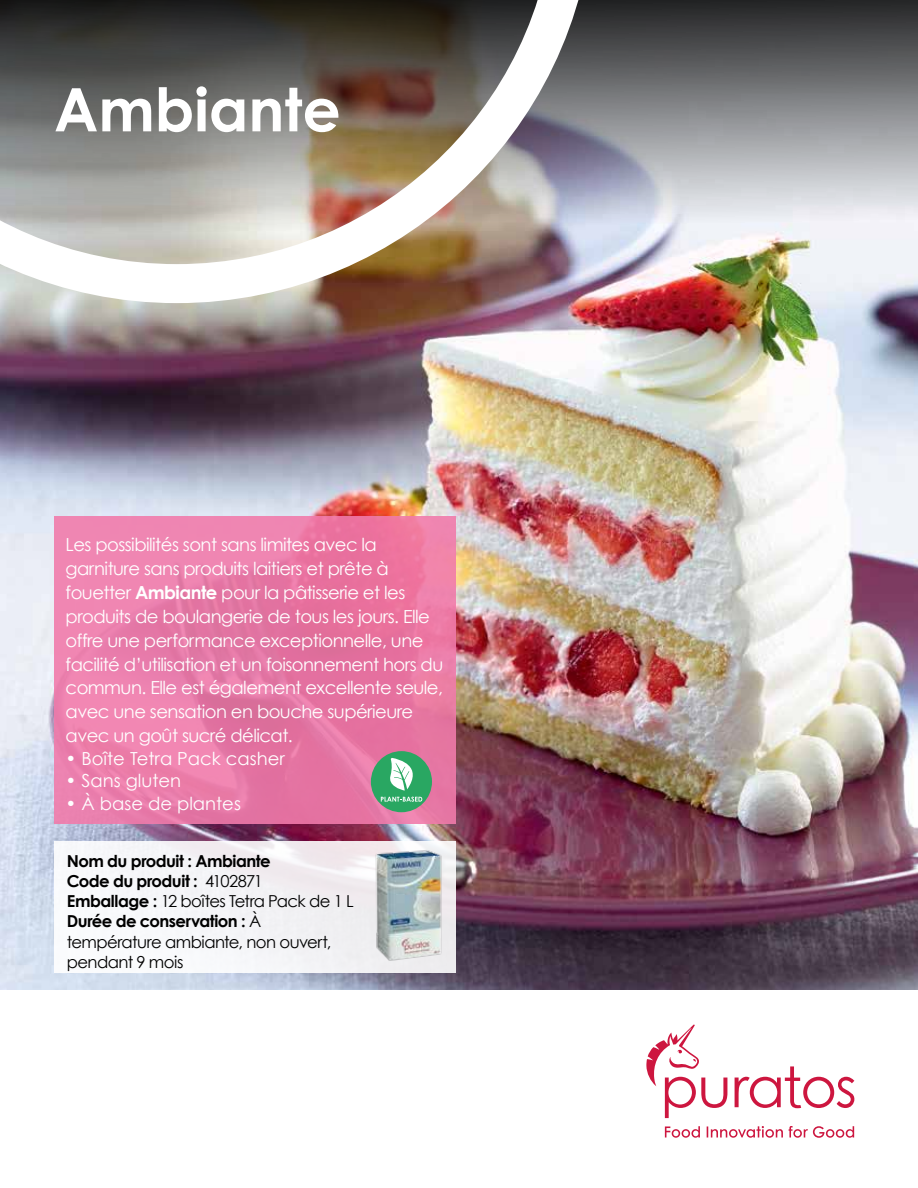
<style>
.page{position:relative;width:918px;height:1188px;background:#fff}
.page>*{position:absolute;margin:0;border:0;box-sizing:border-box;transform-origin:0 0}
.t1{font:700 60px "Century Gothic";color:#fff}
.t2{font:18px/24px "Century Gothic";letter-spacing:-.03em;color:#fff}
.t3{font:18px "Century Gothic";color:#fff}
.t4{font:16.5px/20.2px "Century Gothic";letter-spacing:-.035em;color:#000}
.s1{font-weight:700}
</style>
<div class="page">
<img style="left:0;top:274px;width:918px;height:715px">
<svg style="left:594px;top:0;width:324px;height:274px"></svg>
<svg style="left:646px;top:1024px;width:81px;height:94px"></svg>
<svg style="left:665px;top:1126px;width:189px;height:12px"></svg>
<svg style="left:735px;top:1066px;width:119px;height:42px"></svg>
<div style="left:54px;top:841px;width:401px;height:132px;background:#f4f5f8"></div>
<img style="left:0;top:0;width:594px;height:303px">
<svg style="left:54px;top:517px;width:401px;height:307px"></svg>
<div style="left:371px;top:751px;width:61px;height:61px;background:#29a762;border-radius:50%"></div>
<svg style="left:390px;top:758px;width:33px;height:33px"></svg>
<svg style="left:381px;top:797px;width:41px;height:5px"></svg>
<img style="left:370px;top:843px;width:77px;height:119px">
<h1 class="t1" style="left:54px;top:72px;width:288px">Ambiante</h1>
<p class="t2" style="left:66px;top:532px;width:379px">Les possibilités sont sans limites avec la garniture sans produits laitiers et prête à fouetter <span class="s1">Ambiante</span> pour la pâtisserie et les produits de boulangerie de tous les jours. Elle offre une performance exceptionnelle, une facilité d’utilisation et un foisonnement hors du commun. Elle est également excellente seule, avec une sensation en bouche supérieure avec un goût sucré délicat.</p>
<p class="t3" style="left:66px;top:748px;width:221px">• Boîte Tetra Pack casher</p>
<p class="t3" style="left:66px;top:770px;width:117px">• Sans gluten</p>
<p class="t3" style="left:66px;top:793px;width:177px">• À base de plantes</p>
<p class="t4" style="left:67px;top:850px;width:289px"><span class="s1">Nom du produit : Ambiante<br>Code du produit :</span> 4102871<br><span class="s1">Emballage :</span> 12 boîtes Tetra Pack de 1 L<br><span class="s1">Durée de conservation :</span> À température ambiante, non ouvert, pendant 9 mois</p>
</div>
